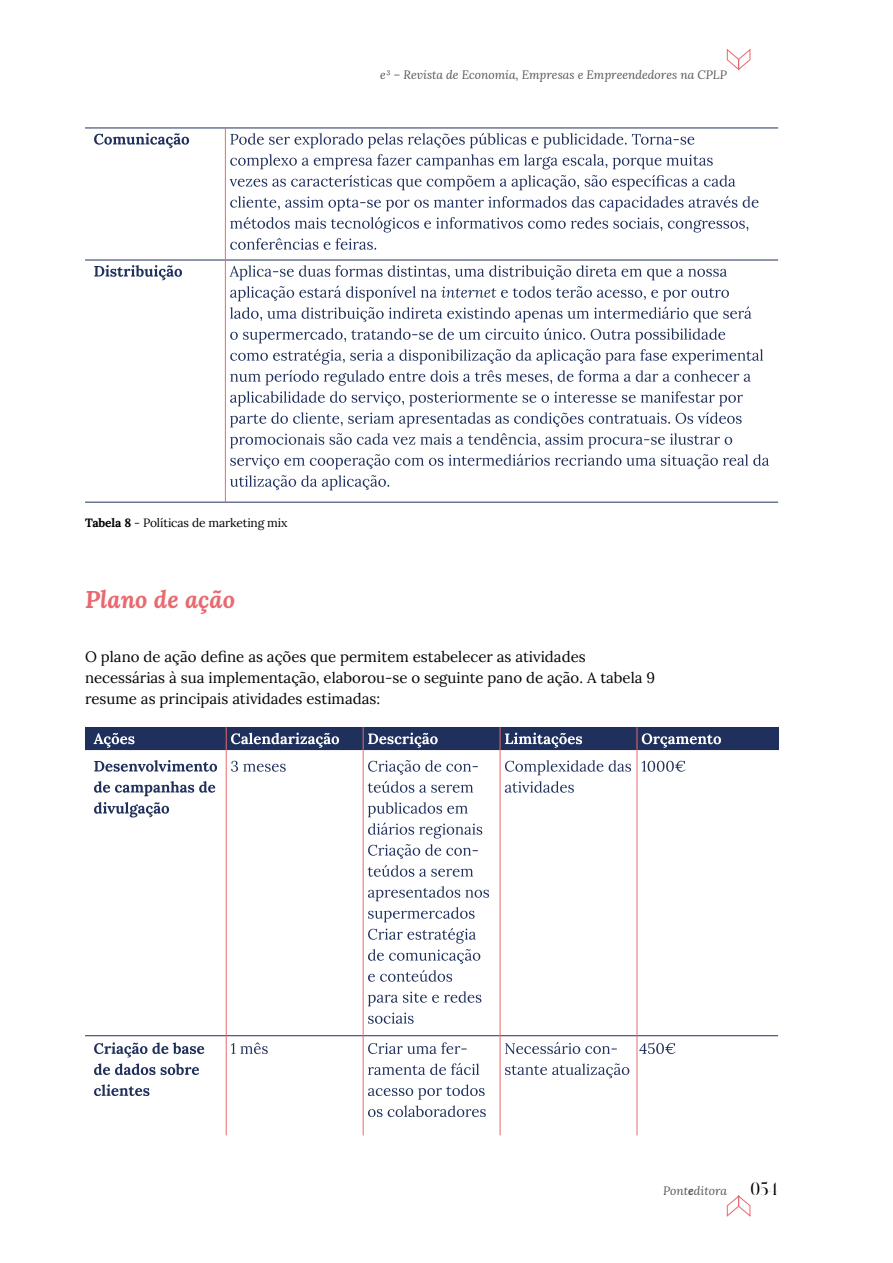
<style>
.page{position:relative;width:893px;height:1263px;background:#fff}
.page>*{position:absolute;margin:0;border:0;box-sizing:border-box;transform-origin:0 0}
.t1{font:italic 700 24px "Lora";color:#e8696e}
.t2{font:18px "MADE Canvas";color:#020203}
.t3{font:15px/21px "Lora";color:#020203}
.t4{font:italic 12px "Lora";color:#565555}
.t5{font:12px "Lora";letter-spacing:-.01em;color:#000}
.s1{font-weight:700}
</style>
<div class="page">
<div style="left:85px;top:727px;width:693px;height:22px;background:#20305d"></div>
<svg style="left:726px;top:1195px;width:25px;height:22px"></svg>
<svg style="left:726px;top:48px;width:25px;height:23px"></svg>
<hr style="left:85px;top:128px;width:693px;height:1px;background:#20305d">
<hr style="left:85px;top:502px;width:693px;height:1px;background:#20305d">
<hr style="left:85px;top:749px;width:693px;height:1px;background:#20305d">
<hr style="left:85px;top:1035px;width:693px;height:1px;background:#20305d">
<hr style="left:85px;top:260px;width:693px;height:1px;background:#20305d">
<svg style="left:94px;top:733px;width:40px;height:15px"></svg>
<svg style="left:94px;top:802px;width:75px;height:15px"></svg>
<svg style="left:94px;top:781px;width:121px;height:15px"></svg>
<svg style="left:94px;top:760px;width:123px;height:12px"></svg>
<svg style="left:94px;top:1084px;width:55px;height:12px"></svg>
<svg style="left:94px;top:1042px;width:110px;height:33px"></svg>
<svg style="left:231px;top:733px;width:108px;height:15px"></svg>
<svg style="left:368px;top:733px;width:70px;height:15px"></svg>
<svg style="left:505px;top:733px;width:77px;height:15px"></svg>
<svg style="left:642px;top:733px;width:79px;height:15px"></svg>
<svg style="left:94px;top:133px;width:95px;height:15px"></svg>
<svg style="left:94px;top:265px;width:88px;height:15px"></svg>
<svg style="left:231px;top:761px;width:55px;height:11px"></svg>
<svg style="left:231px;top:1042px;width:37px;height:12px"></svg>
<svg style="left:368px;top:1012px;width:46px;height:12px"></svg>
<svg style="left:368px;top:991px;width:113px;height:15px"></svg>
<svg style="left:368px;top:970px;width:84px;height:12px"></svg>
<svg style="left:368px;top:949px;width:112px;height:15px"></svg>
<svg style="left:368px;top:928px;width:108px;height:15px"></svg>
<svg style="left:368px;top:907px;width:107px;height:15px"></svg>
<svg style="left:368px;top:886px;width:121px;height:15px"></svg>
<svg style="left:368px;top:865px;width:105px;height:12px"></svg>
<svg style="left:368px;top:844px;width:110px;height:15px"></svg>
<svg style="left:368px;top:802px;width:114px;height:36px"></svg>
<svg style="left:368px;top:781px;width:105px;height:12px"></svg>
<svg style="left:368px;top:760px;width:110px;height:15px"></svg>
<svg style="left:368px;top:1084px;width:118px;height:33px"></svg>
<svg style="left:368px;top:1063px;width:111px;height:12px"></svg>
<svg style="left:368px;top:1042px;width:99px;height:12px"></svg>
<svg style="left:505px;top:1063px;width:124px;height:15px"></svg>
<svg style="left:505px;top:1042px;width:112px;height:12px"></svg>
<svg style="left:639px;top:1042px;width:36px;height:12px"></svg>
<svg style="left:505px;top:781px;width:69px;height:12px"></svg>
<svg style="left:505px;top:760px;width:126px;height:15px"></svg>
<svg style="left:641px;top:761px;width:44px;height:11px"></svg>
<svg style="left:230px;top:238px;width:146px;height:12px"></svg>
<svg style="left:230px;top:217px;width:518px;height:15px"></svg>
<svg style="left:230px;top:196px;width:528px;height:15px"></svg>
<svg style="left:230px;top:175px;width:505px;height:15px"></svg>
<svg style="left:230px;top:154px;width:483px;height:15px"></svg>
<svg style="left:230px;top:133px;width:464px;height:15px"></svg>
<svg style="left:230px;top:475px;width:159px;height:15px"></svg>
<svg style="left:230px;top:454px;width:539px;height:15px"></svg>
<svg style="left:230px;top:433px;width:502px;height:15px"></svg>
<svg style="left:230px;top:412px;width:512px;height:15px"></svg>
<svg style="left:230px;top:349px;width:533px;height:57px"></svg>
<svg style="left:230px;top:328px;width:495px;height:15px"></svg>
<svg style="left:230px;top:307px;width:521px;height:15px"></svg>
<svg style="left:230px;top:286px;width:499px;height:15px"></svg>
<svg style="left:230px;top:265px;width:497px;height:15px"></svg>
<hr style="left:225px;top:128px;width:1px;height:374px;background:#e8696e">
<hr style="left:226px;top:727px;width:1px;height:408px;background:#e8696e">
<hr style="left:363px;top:727px;width:1px;height:408px;background:#e8696e">
<hr style="left:500px;top:727px;width:1px;height:408px;background:#e8696e">
<hr style="left:637px;top:727px;width:1px;height:408px;background:#e8696e">
<p class="t4" style="left:380px;top:66px;width:348px">e³ – Revista de Economia, Empresas e Empreendedores na CPLP</p>
<p class="t5" style="left:85px;top:514px;width:204px"><span class="s1">Tabela 8</span> - Políticas de marketing mix</p>
<h1 class="t1" style="left:85px;top:583px;width:151px">Plano de ação</h1>
<p class="t3" style="left:85px;top:646px;width:572px">O plano de ação define as ações que permitem estabelecer as atividades necessárias à sua implementação, elaborou-se o seguinte pano de ação. A tabela 9 resume as principais atividades estimadas:</p>
<p class="t4" style="left:663px;top:1183px;width:65px">Pont<span class="s1">e</span>ditora</p>
<p class="t2" style="left:750px;top:1179px;width:29px">054</p>
</div>
